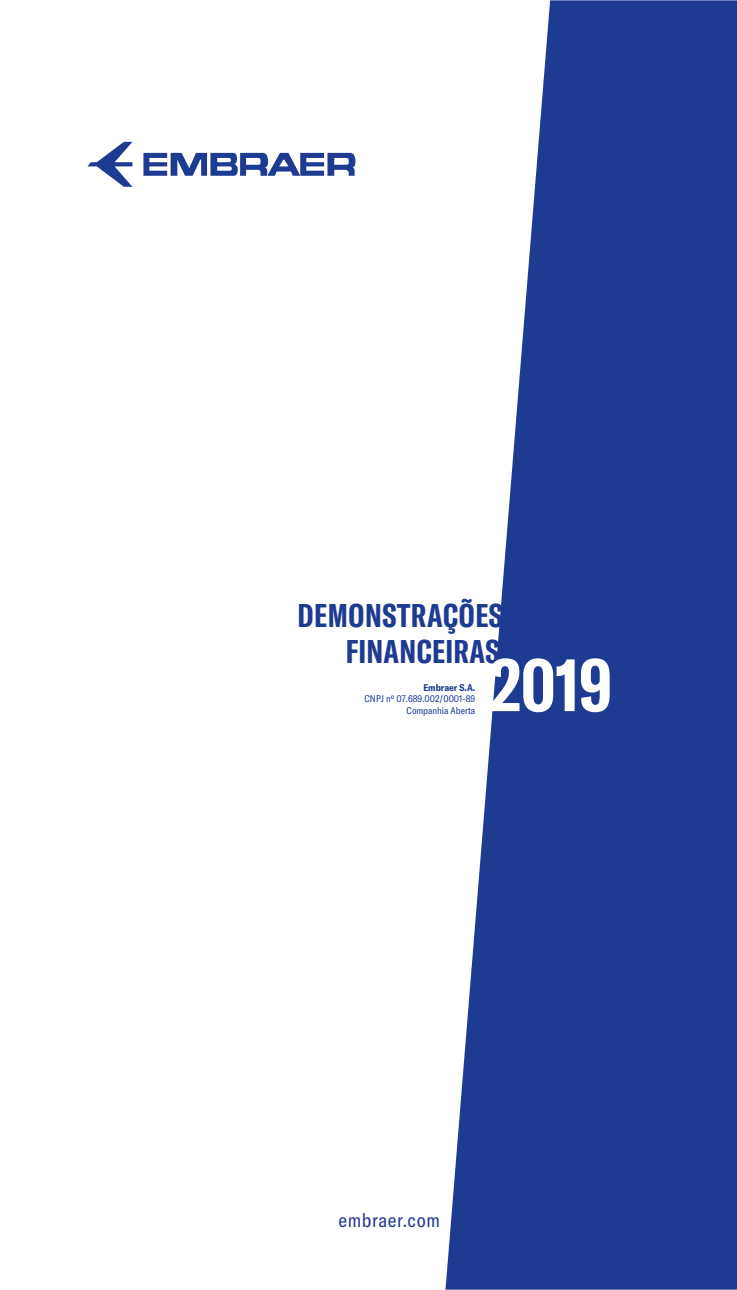
<style>
.page{position:relative;width:737px;height:1290px;background:#fff}
.page>*{position:absolute;margin:0;border:0;box-sizing:border-box;transform-origin:0 0}
.t1{font:700 extra-condensed 74.38px "GT America";color:#fff}
.t2{font:700 extra-condensed 32.38px/35.9px "GT America";letter-spacing:.02em;color:#1e3b92;text-align:right}
.t3{font:condensed 19.25px "GT America";letter-spacing:.03em;color:#1e3b92}
.t4{font:condensed 9.62px/11.5px "GT America";color:#1e3b92;text-align:right}
.t5{font:700 condensed 9.62px "GT America";color:#1e3b92}
</style>
<div class="page">
<svg style="left:445px;top:0;width:292px;height:1289px;fill:#1e3b92"></svg>
<svg style="left:143px;top:153px;width:212px;height:23px"></svg>
<svg style="left:87px;top:142px;width:45px;height:45px"></svg>
<h2 class="t2" style="left:297px;top:597px;width:207px">DEMONSTRAÇÕES<br>FINANCEIRAS</h2>
<h1 class="t1" style="left:489px;top:640px;width:124px">2019</h1>
<p class="t5" style="left:423px;top:681px;width:53px">Embraer S.A.</p>
<p class="t4" style="left:364px;top:693px;width:112px">CNPJ nº 07.689.002/0001-89<br>Companhia Aberta</p>
<h3 class="t3" style="left:338px;top:1208px;width:103px">embraer.com</h3>
</div>
